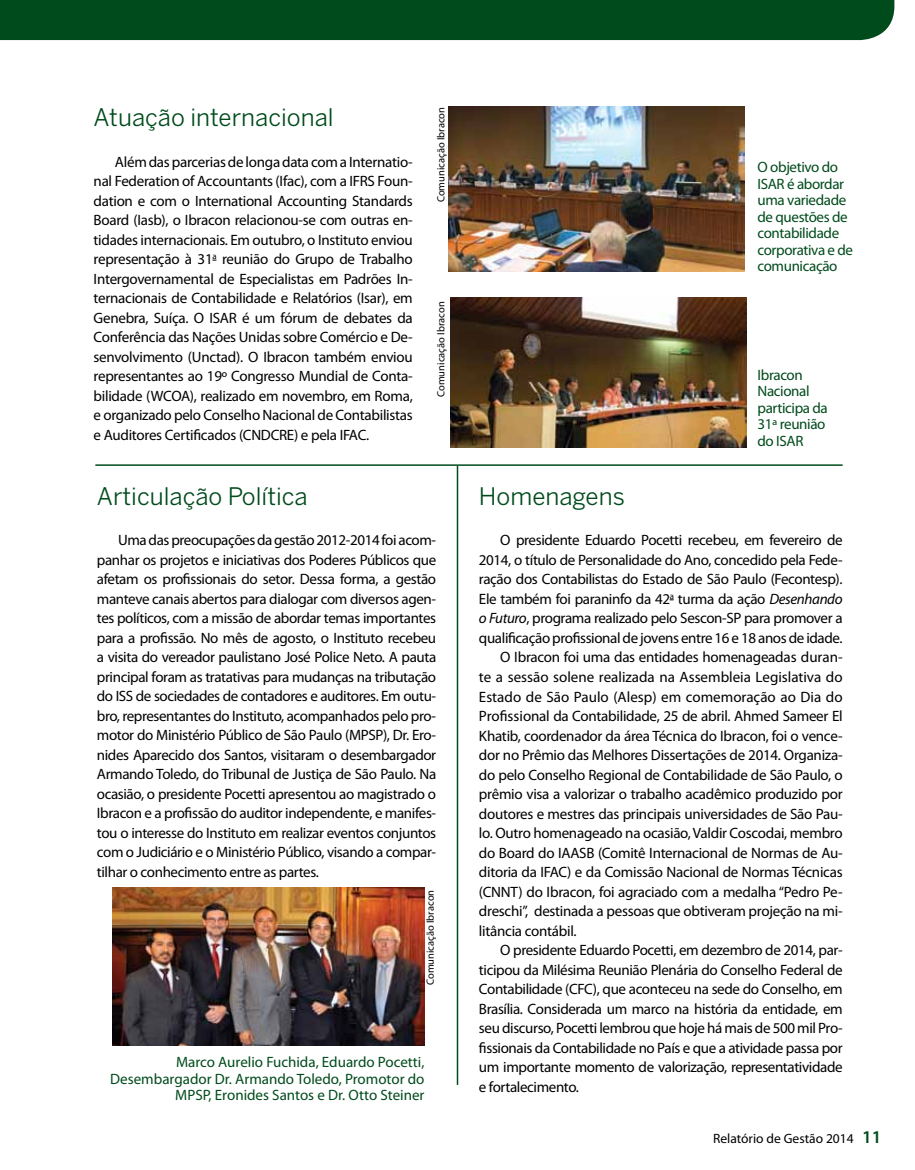
<style>
.page{position:relative;width:915px;height:1170px;background:#fff}
.page>*{position:absolute;margin:0;border:0;box-sizing:border-box;transform-origin:0 0}
.t1{font:24px "Benton Sans";color:#004b1c}
.t2{font:15px/19.5px "Myriad Pro";letter-spacing:-.025em;color:#000;text-align:justify}
.t3{font:15px/16.5px "Myriad Pro";letter-spacing:-.025em;color:#004b1c}
.t4{font:15px/16.5px "Myriad Pro";color:#004b1c;text-align:right}
.t5{font:15px "Myriad Pro";color:#000}
.t6{font:13.5px "Myriad Pro";color:#000}
.t7{font:10.5px "Myriad Pro";color:#000}
.s1{font-style:italic}
.s2{font-weight:600;font-size:18px;color:#004b1c}
</style>
<div class="page">
<div style="left:0;top:0;width:894px;height:40px;background:#004b1c"></div>
<hr style="left:456px;top:466px;width:2px;height:618px;background:#004b1c">
<hr style="left:95px;top:464px;width:747px;height:2px;background:#004b1c">
<img style="left:112px;top:887px;width:312px;height:158px">
<img style="left:450px;top:298px;width:295px;height:149px">
<img style="left:449px;top:106px;width:295px;height:165px">
<h1 class="t1" style="left:94px;top:103px;width:241px">Atuação internacional</h1>
<p class="t2" style="left:94px;top:152px;width:320px;text-indent:21px">Além das parcerias de longa data com a Internatio&shy;nal Federation of Accountants (Ifac), com a IFRS Foun&shy;dation e com o International Accounting Standards Board (Iasb), o Ibracon relacionou-se com outras en&shy;tidades internacionais. Em outubro, o Instituto enviou representação à 31<sup>a</sup> reunião do Grupo de Trabalho Intergovernamental de Especialistas em Padrões In&shy;ternacionais de Contabilidade e Relatórios (Isar), em Genebra, Suíça. O ISAR é um fórum de debates da Conferência das Nações Unidas sobre Comércio e De&shy;senvolvimento (Unctad). O Ibracon também enviou representantes ao 19º Congresso Mundial de Conta&shy;bilidade (WCOA), realizado em novembro, em Roma, e organizado pelo Conselho Nacional de Contabilistas e Auditores Certificados (CNDCRE) e pela IFAC.</p>
<p class="t7" style="left:435px;top:202px;width:97px;rotate:-90deg">Comunicação Ibracon</p>
<p class="t7" style="left:435px;top:397px;width:97px;rotate:-90deg">Comunicação Ibracon</p>
<h1 class="t1" style="left:97px;top:481px;width:212px">Articulação Política</h1>
<p class="t2" style="left:97px;top:530px;width:341px;text-indent:21px">Uma das preocupações da gestão 2012-2014 foi acom&shy;panhar os projetos e iniciativas dos Poderes Públicos que afetam os profissionais do setor. Dessa forma, a gestão manteve canais abertos para dialogar com diversos agen&shy;tes políticos, com a missão de abordar temas importantes para a profissão. No mês de agosto, o Instituto recebeu a visita do vereador paulistano José Police Neto. A pauta principal foram as tratativas para mudanças na tributação do ISS de sociedades de contadores e auditores. Em outu&shy;bro, representantes do Instituto, acompanhados pelo pro&shy;motor do Ministério Público de São Paulo (MPSP), Dr. Ero&shy;nides Aparecido dos Santos, visitaram o desembargador Armando Toledo, do Tribunal de Justiça de São Paulo. Na ocasião, o presidente Pocetti apresentou ao magistrado o Ibracon e a profissão do auditor independente, e manifes&shy;tou o interesse do Instituto em realizar eventos conjuntos com o Judiciário e o Ministério Público, visando a compar&shy;tilhar o conhecimento entre as partes.</p>
<p class="t7" style="left:424px;top:985px;width:97px;rotate:-90deg">Comunicação Ibracon</p>
<p class="t4" style="left:110px;top:1054px;width:315px">Marco Aurelio Fuchida, Eduardo Pocetti,<br>Desembargador Dr. Armando Toledo, Promotor do<br>MPSP, Eronides Santos e Dr. Otto Steiner</p>
<p class="t3" style="left:757px;top:159px;width:97px">O objetivo do<br>ISAR é abordar uma variedade de questões de contabilidade corporativa e de comunicação</p>
<p class="t3" style="left:757px;top:366px;width:72px">Ibracon<br>Nacional participa da<br>31ª reunião do ISAR</p>
<h1 class="t1" style="left:479px;top:482px;width:147px">Homenagens</h1>
<p class="t2" style="left:500px;top:531px;width:344px">O presidente Eduardo Pocetti recebeu, em fevereiro de</p>
<p class="t2" style="left:479px;top:550px;width:365px">2014, o título de Personalidade do Ano, concedido pela Fede-</p>
<p class="t2" style="left:479px;top:570px;width:365px">ração dos Contabilistas do Estado de São Paulo (Fecontesp).</p>
<p class="t2" style="left:479px;top:589px;width:365px">Ele também foi paraninfo da 42<sup>a</sup> turma da ação <span class="s1">Desenhando</span></p>
<p class="t2" style="left:479px;top:609px;width:365px"><span class="s1">o Futuro</span>, programa realizado pelo Sescon-SP para promover a</p>
<p class="t2" style="left:479px;top:628px;width:365px">qualificação profissional de jovens entre 16 e 18 anos de idade.</p>
<p class="t2" style="left:500px;top:648px;width:344px">O Ibracon foi uma das entidades homenageadas duran-</p>
<p class="t5" style="left:479px;top:668px;width:365px">te a sessão solene realizada na Assembleia Legislativa do</p>
<p class="t5" style="left:479px;top:688px;width:365px">Estado de São Paulo (Alesp) em comemoração ao Dia do</p>
<p class="t2" style="left:479px;top:706px;width:365px">Profissional da Contabilidade, 25 de abril. Ahmed Sameer El</p>
<p class="t2" style="left:479px;top:726px;width:365px">Khatib, coordenador da área Técnica do Ibracon, foi o vence-</p>
<p class="t2" style="left:479px;top:745px;width:365px">dor no Prêmio das Melhores Dissertações de 2014. Organiza-</p>
<p class="t2" style="left:479px;top:765px;width:365px">do pelo Conselho Regional de Contabilidade de São Paulo, o</p>
<p class="t2" style="left:479px;top:784px;width:365px">prêmio visa a valorizar o trabalho acadêmico produzido por</p>
<p class="t2" style="left:479px;top:804px;width:365px">doutores e mestres das principais universidades de São Pau-</p>
<p class="t2" style="left:479px;top:823px;width:365px">lo. Outro homenageado na ocasião, Valdir Coscodai, membro</p>
<p class="t2" style="left:479px;top:843px;width:365px">do Board do IAASB (Comitê Internacional de Normas de Au-</p>
<p class="t2" style="left:479px;top:862px;width:365px">ditoria da IFAC) e da Comissão Nacional de Normas Técnicas</p>
<p class="t2" style="left:479px;top:882px;width:365px">(CNNT) do Ibracon, foi agraciado com a medalha “Pedro Pe-</p>
<p class="t2" style="left:479px;top:901px;width:365px">dreschi”, destinada a pessoas que obtiveram projeção na mi-</p>
<p class="t2" style="left:479px;top:921px;width:99px">litância contábil.</p>
<p class="t2" style="left:500px;top:940px;width:344px">O presidente Eduardo Pocetti, em dezembro de 2014, par-</p>
<p class="t2" style="left:479px;top:960px;width:365px">ticipou da Milésima Reunião Plenária do Conselho Federal de</p>
<p class="t2" style="left:479px;top:979px;width:365px">Contabilidade (CFC), que aconteceu na sede do Conselho, em</p>
<p class="t2" style="left:479px;top:999px;width:365px">Brasília. Considerada um marco na história da entidade, em</p>
<p class="t2" style="left:479px;top:1018px;width:365px">seu discurso, Pocetti lembrou que hoje há mais de 500 mil Pro-</p>
<p class="t2" style="left:479px;top:1038px;width:365px">fissionais da Contabilidade no País e que a atividade passa por</p>
<p class="t2" style="left:479px;top:1057px;width:365px">um importante momento de valorização, representatividade</p>
<p class="t2" style="left:479px;top:1077px;width:102px">e fortalecimento.</p>
<p class="t6" style="left:712px;top:1131px;width:170px">Relatório de Gestão 2014 <span class="s2">11</span></p>
</div>
